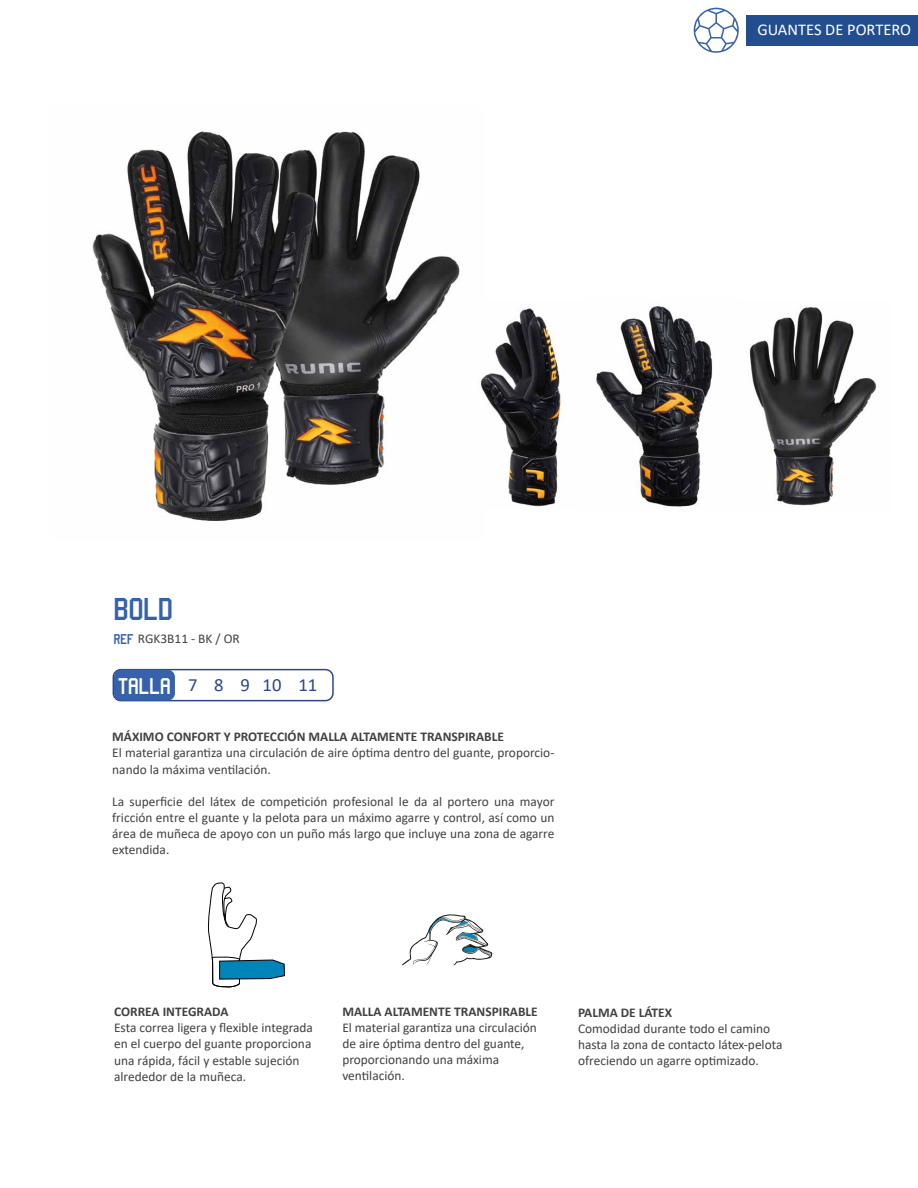
<style>
.page{position:relative;width:918px;height:1188px;background:#fff}
.page>*{position:absolute;margin:0;border:0;box-sizing:border-box;transform-origin:0 0}
.t1{font:33.45px "Sports Jersey";color:#3661ab}
.t2{font:18.6px "Calibri";color:#2f478a}
.t3{font:16.5px "Calibri";color:#fff}
.t4{font:13.35px/16px "Calibri";color:#414142}
.t5{font:700 13.35px "Calibri";color:#414142}
.s1{font-family:"Sports Jersey";font-size:15px;color:#3661ab}
.s2{font-family:"Sports Jersey";font-size:24px;color:#fff}
</style>
<div class="page">
<img style="left:92px;top:131px;width:368px;height:390px">
<img style="left:478px;top:308px;width:86px;height:199px">
<img style="left:596px;top:306px;width:117px;height:201px">
<img style="left:749px;top:307px;width:128px;height:199px">
<svg style="left:402px;top:914px;width:90px;height:51px"></svg>
<svg style="left:207px;top:882px;width:78px;height:106px"></svg>
<div style="left:747px;top:15px;width:171px;height:30px;background:#224e8f"></div>
<svg style="left:694px;top:8px;width:45px;height:45px"></svg>
<div style="left:113px;top:669px;width:221px;height:32px;border:2px solid #2f478a;border-radius:7px"></div>
<div style="left:114px;top:670px;width:61px;height:31px;background:#3661ab;border-radius:7px"></div>
<p class="t3" style="left:757px;top:18px;width:155px">GUANTES DE PORTERO</p>
<h1 class="t1" style="left:114px;top:598px;width:60px">BOLD</h1>
<p class="t4" style="left:114px;top:630px;width:127px"><span class="s1">REF</span> RGK3B11 - BK / OR</p>
<h2 class="t2" style="left:118px;top:672px;width:201px"><span class="s2">TALLA</span> 7 8 9 10 11</h2>
<p class="t5" style="left:112px;top:728px;width:393px">MÁXIMO CONFORT Y PROTECCIÓN MALLA ALTAMENTE TRANSPIRABLE</p>
<p class="t4" style="left:112px;top:745px;width:444px">El material garantiza una circulación de aire óptima dentro del guante, proporcio&shy;nando la máxima ventilación.</p>
<p class="t4" style="left:112px;top:793px;width:444px;text-align:justify">La superficie del látex de competición profesional le da al portero una mayor fricción entre el guante y la pelota para un máximo agarre y control, así como un área de muñeca de apoyo con un puño más largo que incluye una zona de agarre extendida.</p>
<p class="t5" style="left:114px;top:1003px;width:116px">CORREA INTEGRADA</p>
<p class="t4" style="left:114px;top:1020px;width:200px">Esta correa ligera y flexible integrada en el cuerpo del guante proporciona una rápida, fácil y estable sujeción alrededor de la muñeca.</p>
<p class="t5" style="left:342px;top:1002px;width:197px">MALLA ALTAMENTE TRANSPIRABLE</p>
<p class="t4" style="left:342px;top:1019px;width:196px">El material garantiza una circulación de aire óptima dentro del guante, proporcionando una máxima ventilación.</p>
<p class="t5" style="left:578px;top:1003px;width:96px">PALMA DE LÁTEX</p>
<p class="t4" style="left:578px;top:1020px;width:206px">Comodidad durante todo el camino hasta la zona de contacto látex-pelota ofreciendo un agarre optimizado.</p>
</div>
